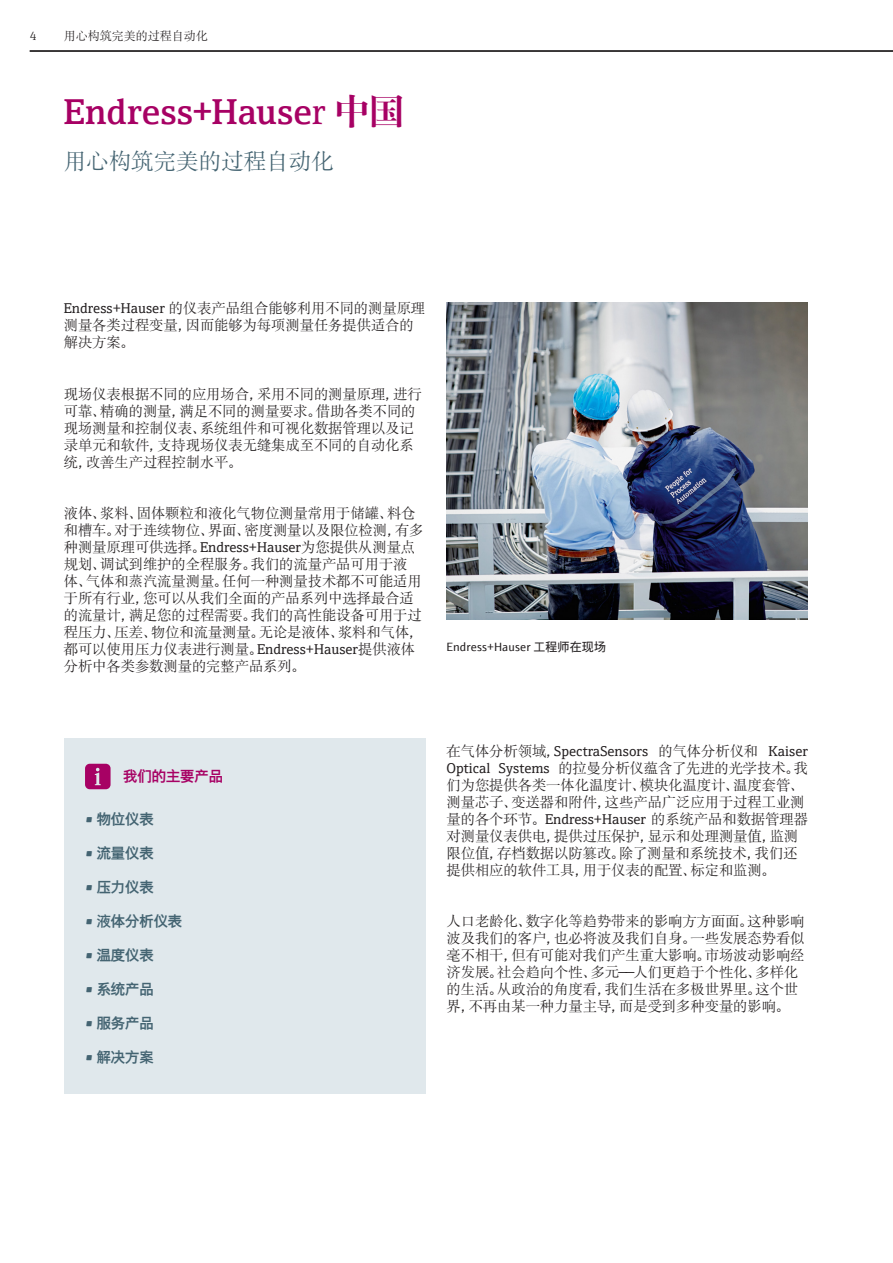
<style>
.page{position:relative;width:893px;height:1263px;background:#fff}
.page>*{position:absolute;margin:0;border:0;box-sizing:border-box;transform-origin:0 0}
.Inside_Headline{font:600 36px "E+H Serif";letter-spacing:.005em;color:#a70164}
.Copy_Default{font:22.5px "E+H Serif Asia ME";color:#446472}
.Infobox_Default{font:14.25px/17px "E+H Serif Asia ME";color:#231f20}
.Infobox_Default-2{font:700 14.25px "E+H Sans Asia ME";color:#446472}
.Copy_Default-2{font:700 14.25px "E+H Sans Asia ME";color:#a70164}
.t1{font:12px "E+H Sans Asia ME";letter-spacing:.01em;color:#231f20}
.t2{font:12px "E+H Serif Asia ME";color:#231f20}
.t3{font:300 12px "E+H Serif";color:#231f20}
.s1{font-family:"E+H Serif Asia ME";font-weight:400}
.s2{font-family:"E+H Serif Asia ME";font-weight:700}
</style>
<div class="page">
<img style="left:446px;top:303px;width:362px;height:317px">
<hr style="left:30px;top:51px;width:863px;height:1px;background:#231f20">
<div style="left:64px;top:739px;width:361px;height:355px;background:#e0e8ec"></div>
<svg style="left:85px;top:764px;width:26px;height:25px"></svg>
<p class="t3" style="left:30px;top:27px;width:8px">4</p>
<p class="t2" style="left:64px;top:27px;width:145px">用心构筑完美的过程自动化</p>
<p class="Inside_Headline" style="left:64px;top:84px;width:342px">Endress+Hause<span class="s1">r</span> <span class="s2">中国</span></p>
<p class="Copy_Default" style="left:64px;top:144px;width:271px">用心构筑完美的过程自动化</p>
<p class="Infobox_Default" style="left:64px;top:300px;width:363px">Endress+Hauser 的仪表产品组合能够利用不同的测量原理测量各类过程变量，因而能够为每项测量任务提供适合的解决方案。</p>
<p class="Infobox_Default" style="left:64px;top:385px;width:359px">现场仪表根据不同的应用场合，采用不同的测量原理，进行可靠、精确的测量，满足不同的测量要求。借助各类不同的现场测量和控制仪表、系统组件和可视化数据管理以及记录单元和软件，支持现场仪表无缝集成至不同的自动化系统，改善生产过程控制水平。</p>
<p class="Infobox_Default" style="left:64px;top:505px;width:361px">液体、浆料、固体颗粒和液化气物位测量常用于储罐、料仓和槽车。对于连续物位、界面、密度测量以及限位检测，有多种测量原理可供选择。Endress+Hauser为您提供从测量点规划、调试到维护的全程服务。我们的流量产品可用于液体、气体和蒸汽流量测量。任何一种测量技术都不可能适用于所有行业，您可以从我们全面的产品系列中选择最合适的流量计，满足您的过程需要。我们的高性能设备可用于过程压力、压差、物位和流量测量。无论是液体、浆料和气体，都可以使用压力仪表进行测量。Endress+Hauser提供液体分析中各类参数测量的完整产品系列。</p>
<p class="t1" style="left:446px;top:640px;width:161px">Endress+Hauser 工程师在现场</p>
<p class="Copy_Default-2" style="left:123px;top:768px;width:101px">我们的主要产品</p>
<p class="Infobox_Default-2" style="left:85px;top:810px;width:70px">• 物位仪表</p>
<p class="Infobox_Default-2" style="left:85px;top:844px;width:70px">• 流量仪表</p>
<p class="Infobox_Default-2" style="left:85px;top:878px;width:70px">• 压力仪表</p>
<p class="Infobox_Default-2" style="left:85px;top:912px;width:99px">• 液体分析仪表</p>
<p class="Infobox_Default-2" style="left:85px;top:946px;width:70px">• 温度仪表</p>
<p class="Infobox_Default-2" style="left:85px;top:980px;width:70px">• 系统产品</p>
<p class="Infobox_Default-2" style="left:85px;top:1014px;width:70px">• 服务产品</p>
<p class="Infobox_Default-2" style="left:85px;top:1049px;width:70px">• 解决方案</p>
<p class="Infobox_Default" style="left:446px;top:743px;width:363px">在气体分析领域，SpectraSensors 的气体分析仪和 Kaiser Optical Systems 的拉曼分析仪蕴含了先进的光学技术。我们为您提供各类一体化温度计、模块化温度计、温度套管、测量芯子、变送器和附件，这些产品广泛应用于过程工业测量的各个环节。Endress+Hauser 的系统产品和数据管理器对测量仪表供电，提供过压保护，显示和处理测量值，监测限位值，存档数据以防篡改。除了测量和系统技术，我们还提供相应的软件工具，用于仪表的配置、标定和监测。</p>
<p class="Infobox_Default" style="left:446px;top:913px;width:359px">人口老龄化、数字化等趋势带来的影响方方面面。这种影响波及我们的客户，也必将波及我们自身。一些发展态势看似毫不相干，但有可能对我们产生重大影响。市场波动影响经济发展。社会趋向个性、多元——人们更趋于个性化、多样化的生活。从政治的角度看，我们生活在多极世界里。这个世界，不再由某一种力量主导，而是受到多种变量的影响。</p>
</div>
